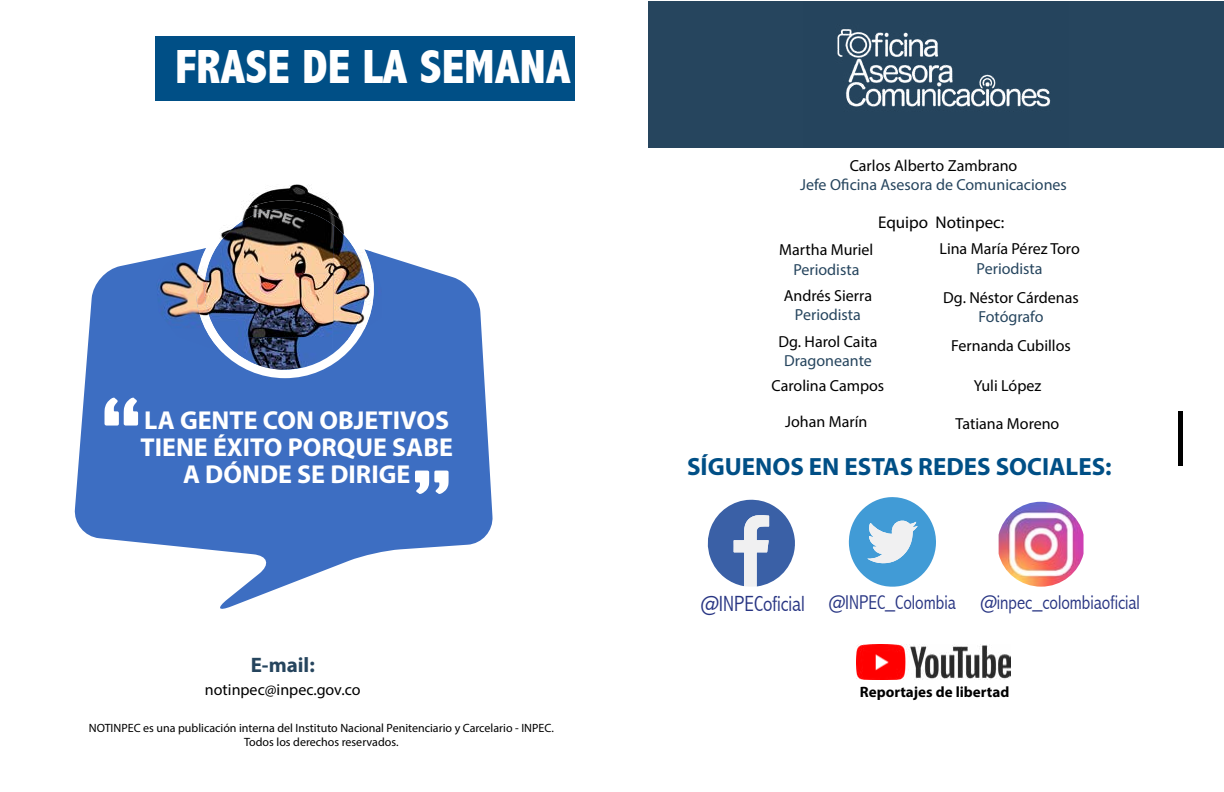
<style>
.page{position:relative;width:1224px;height:792px;background:#fff}
.page>*{position:absolute;margin:0;border:0;box-sizing:border-box;transform-origin:0 0}
.t1{font:800 condensed 48px "Abadi";color:#fff}
.t2{font:700 26px/27px "Myriad Pro";color:#fff;text-align:center}
.t3{font:700 25px "Myriad Pro";color:#004f86}
.t4{font:700 21px "Myriad Pro";color:#26455e}
.t5{font:300 condensed 20px "Abadi";color:#283583}
.t6{font:17px "Myriad Pro";color:#000}
.t7{font:16px "Myriad Pro";color:#000}
.t8{font:16px "Myriad Pro";color:#26455e}
.t9{font:700 15px "Myriad Pro";color:#000}
.t10{font:12px/14.4px "Myriad Pro";color:#000;text-align:center}
.s1{font-size:22px}
</style>
<div class="page">
<hr style="left:1179px;top:411px;width:4px;height:54px;background:#000">
<div style="left:648px;top:1px;width:576px;height:146px;background:#26455e"></div>
<img style="left:837px;top:29px;width:214px;height:78px">
<img style="left:856px;top:645px;width:155px;height:34px">
<svg style="left:707px;top:500px;width:88px;height:87px"></svg>
<svg style="left:848px;top:497px;width:88px;height:90px"></svg>
<img style="left:999px;top:502px;width:85px;height:85px">
<div style="left:155px;top:36px;width:420px;height:64px;background:#004f86"></div>
<svg style="left:74px;top:255px;width:419px;height:354px;fill:#3d6ec2"></svg>
<img style="left:252px;top:184px;width:77px;height:16px">
<img style="left:156px;top:250px;width:40px;height:102px">
<img style="left:374px;top:252px;width:9px;height:76px">
<svg style="left:196px;top:340px;width:178px;height:38px"></svg>
<img style="left:232px;top:234px;width:101px;height:103px">
<img style="left:333px;top:234px;width:32px;height:115px">
<img style="left:221px;top:337px;width:112px;height:33px">
<img style="left:221px;top:200px;width:123px;height:34px">
<img style="left:196px;top:234px;width:36px;height:122px">
<img style="left:343px;top:234px;width:31px;height:106px">
<img style="left:231px;top:349px;width:46px;height:20px">
<svg style="left:105px;top:398px;width:33px;height:28px"></svg>
<svg style="left:415px;top:471px;width:34px;height:23px"></svg>
<h1 class="t1" style="left:175px;top:39px;width:397px">FRASE DE LA SEMANA</h1>
<h2 class="t2" style="left:140px;top:405px;width:314px">LA GENTE CON OBJETIVOS<br>TIENE ÉXITO PORQUE SABE<br>A DÓNDE SE DIRIGE</h2>
<h3 class="t4" style="left:251px;top:651px;width:66px">E-mail:</h3>
<p class="t7" style="left:205px;top:680px;width:157px">notinpec@inpec.gov.co</p>
<p class="t10" style="left:89px;top:721px;width:467px">NOTINPEC es una publicación interna del Instituto Nacional Penitenciario y Carcelario - INPEC.<br>Todos los derechos reservados.</p>
<p class="t7" style="left:850px;top:155px;width:169px">Carlos Alberto Zambrano</p>
<p class="t8" style="left:800px;top:175px;width:268px">Jefe Oficina Asesora de Comunicaciones</p>
<p class="t6" style="left:878px;top:211px;width:128px">Equipo Notinpec:</p>
<p class="t7" style="left:779px;top:240px;width:96px">Martha Muriel</p>
<p class="t8" style="left:793px;top:259px;width:68px">Periodista</p>
<p class="t7" style="left:784px;top:286px;width:90px">Andrés Sierra</p>
<p class="t8" style="left:795px;top:305px;width:68px">Periodista</p>
<p class="t7" style="left:939px;top:239px;width:142px">Lina María Pérez Toro</p>
<p class="t8" style="left:977px;top:258px;width:68px">Periodista</p>
<p class="t7" style="left:943px;top:287px;width:137px">Dg. Néstor Cárdenas</p>
<p class="t8" style="left:978px;top:306px;width:67px">Fotógrafo</p>
<p class="t7" style="left:778px;top:331px;width:100px">Dg. Harol Caita</p>
<p class="t8" style="left:784px;top:351px;width:89px">Dragoneante</p>
<p class="t7" style="left:951px;top:336px;width:121px">Fernanda Cubillos</p>
<p class="t7" style="left:772px;top:376px;width:114px">Carolina Campos</p>
<p class="t7" style="left:974px;top:376px;width:69px">Yuli López</p>
<p class="t7" style="left:785px;top:411px;width:84px">Johan Marín</p>
<p class="t7" style="left:956px;top:413px;width:105px">Tatiana Moreno</p>
<h3 class="t3" style="left:687px;top:450px;width:426px">SÍGUENOS EN ESTAS REDES SOCIALES:</h3>
<p class="t5" style="left:701px;top:591px;width:256px"><span class="s1">@INPECoficial</span> @INPEC_Colombia</p>
<p class="t5" style="left:981px;top:591px;width:160px">@inpec_colombiaoficial</p>
<p class="t9" style="left:860px;top:682px;width:151px">Reportajes de libertad</p>
</div>
